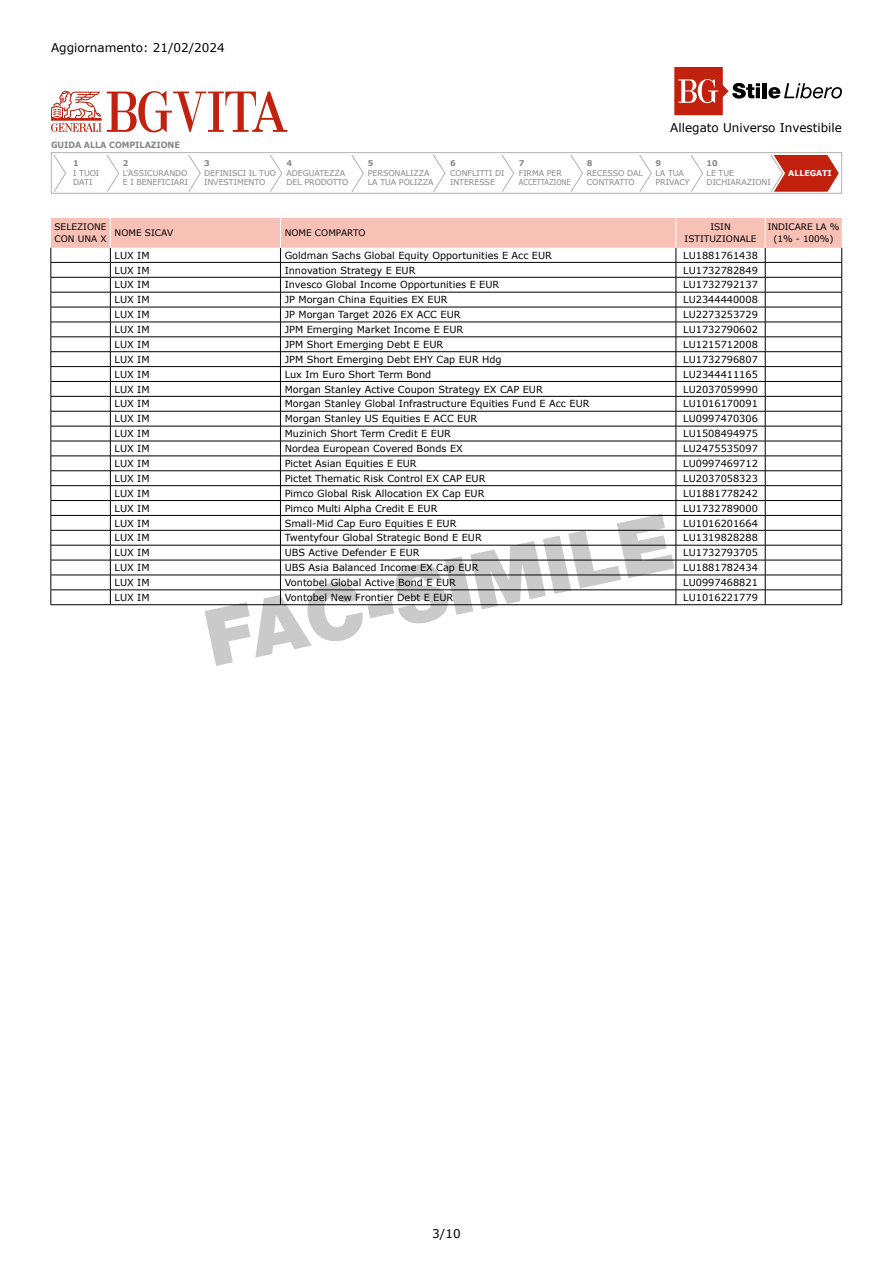
<style>
.page{position:relative;width:893px;height:1263px;background:#fff}
.page>*{position:absolute;margin:0;border:0;box-sizing:border-box;transform-origin:0 0}
.t1{font:12px "Verdana";color:#000}
.t2{font:9.75px "Verdana";color:#000}
.t3{font:9px/12px "Verdana";color:#000;text-align:center}
.t4{font:700 8.7px "Verdana";letter-spacing:-.01em;color:#878787;scale:.94 1}
.t5{font:7.95px/9.6px "Verdana";letter-spacing:-.01em;color:#878787}
.t6{font:700 7.95px "Verdana";color:#878787}
.t7{font:700 7.95px "Verdana";letter-spacing:-.01em;color:#fff}
</style>
<div class="page">
<svg style="left:51px;top:91px;width:236px;height:41px"></svg>
<svg style="left:107px;top:155px;width:12px;height:37px"></svg>
<svg style="left:53px;top:155px;width:13px;height:37px"></svg>
<svg style="left:188px;top:155px;width:13px;height:37px"></svg>
<svg style="left:270px;top:155px;width:12px;height:37px"></svg>
<svg style="left:351px;top:155px;width:13px;height:37px"></svg>
<svg style="left:433px;top:155px;width:13px;height:37px"></svg>
<svg style="left:502px;top:155px;width:12px;height:37px"></svg>
<svg style="left:570px;top:155px;width:13px;height:37px"></svg>
<svg style="left:639px;top:155px;width:13px;height:37px"></svg>
<svg style="left:690px;top:155px;width:13px;height:37px"></svg>
<svg style="left:770px;top:155px;width:69px;height:37px"></svg>
<div style="left:51px;top:152px;width:791px;height:42px;border:1px solid #b3b2b2"></div>
<svg style="left:674px;top:67px;width:86px;height:48px"></svg>
<hr style="left:756px;top:87px;width:4px;height:11px;background:#000">
<div style="left:762px;top:83px;width:5px;height:15px;background:#000"></div>
<svg style="left:768px;top:83px;width:74px;height:16px"></svg>
<svg style="left:51px;top:218px;width:791px;height:386px"></svg>
<hr style="left:51px;top:604px;width:59px;height:1px;background:#000">
<hr style="left:110px;top:604px;width:170px;height:1px;background:#000">
<hr style="left:280px;top:604px;width:396px;height:1px;background:#000">
<hr style="left:676px;top:604px;width:89px;height:1px;background:#000">
<hr style="left:765px;top:604px;width:77px;height:1px;background:#000">
<hr style="left:110px;top:218px;width:1px;height:30px;background:#fff">
<hr style="left:280px;top:218px;width:1px;height:30px;background:#fff">
<hr style="left:676px;top:218px;width:1px;height:30px;background:#fff">
<hr style="left:765px;top:218px;width:1px;height:30px;background:#fff">
<svg style="left:204px;top:514px;width:471px;height:152px"></svg>
<p class="t1" style="left:51px;top:40px;width:175px">Aggiornamento: 21/02/2024</p>
<p class="t4" style="left:51px;top:140px;width:139px">GUIDA ALLA COMPILAZIONE</p>
<p class="t6" style="left:73px;top:158px;width:7px">1</p>
<p class="t5" style="left:73px;top:168px;width:28px">I TUOI<br>DATI</p>
<p class="t6" style="left:123px;top:158px;width:7px">2</p>
<p class="t5" style="left:123px;top:168px;width:67px">L’ASSICURANDO<br>E I BENEFICIARI</p>
<p class="t6" style="left:204px;top:158px;width:7px">3</p>
<p class="t5" style="left:204px;top:168px;width:73px">DEFINISCI IL TUO<br>INVESTIMENTO</p>
<p class="t6" style="left:286px;top:158px;width:7px">4</p>
<p class="t5" style="left:286px;top:168px;width:63px">ADEGUATEZZA<br>DEL PRODOTTO</p>
<p class="t6" style="left:368px;top:158px;width:7px">5</p>
<p class="t5" style="left:368px;top:168px;width:67px">PERSONALIZZA<br>LA TUA POLIZZA</p>
<p class="t6" style="left:450px;top:158px;width:7px">6</p>
<p class="t5" style="left:450px;top:168px;width:56px">CONFLITTI DI<br>INTERESSE</p>
<p class="t6" style="left:519px;top:158px;width:7px">7</p>
<p class="t5" style="left:519px;top:168px;width:54px">FIRMA PER<br>ACCETTAZIONE</p>
<p class="t6" style="left:587px;top:158px;width:7px">8</p>
<p class="t5" style="left:587px;top:168px;width:58px">RECESSO DAL<br>CONTRATTO</p>
<p class="t1" style="left:670px;top:120px;width:173px">Allegato Universo Investibile</p>
<p class="t6" style="left:656px;top:158px;width:7px">9</p>
<p class="t5" style="left:656px;top:168px;width:36px">LA TUA<br>PRIVACY</p>
<p class="t6" style="left:707px;top:158px;width:13px">10</p>
<p class="t5" style="left:707px;top:168px;width:66px">LE TUE<br>DICHIARAZIONI</p>
<p class="t7" style="left:788px;top:168px;width:45px">ALLEGATI</p>
<p class="t3" style="left:54px;top:221px;width:54px;text-align:left">SELEZIONE<br>CON UNA X</p>
<p class="t3" style="left:115px;top:227px;width:60px">NOME SICAV</p>
<p class="t3" style="left:285px;top:227px;width:82px">NOME COMPARTO</p>
<p class="t3" style="left:685px;top:221px;width:74px">ISIN<br>ISTITUZIONALE</p>
<p class="t3" style="left:768px;top:221px;width:73px">INDICARE LA % (1% - 100%)</p>
<p class="t2" style="left:115px;top:249px;width:37px">LUX IM</p>
<p class="t2" style="left:285px;top:249px;width:269px">Goldman Sachs Global Equity Opportunities E Acc EUR</p>
<p class="t2" style="left:683px;top:249px;width:76px">LU1881761438</p>
<p class="t2" style="left:115px;top:264px;width:37px">LUX IM</p>
<p class="t2" style="left:285px;top:264px;width:132px">Innovation Strategy E EUR</p>
<p class="t2" style="left:683px;top:264px;width:76px">LU1732782849</p>
<p class="t2" style="left:115px;top:279px;width:37px">LUX IM</p>
<p class="t2" style="left:285px;top:279px;width:216px">Invesco Global Income Opportunities E EUR</p>
<p class="t2" style="left:683px;top:279px;width:76px">LU1732792137</p>
<p class="t2" style="left:115px;top:294px;width:37px">LUX IM</p>
<p class="t2" style="left:285px;top:294px;width:164px">JP Morgan China Equities EX EUR</p>
<p class="t2" style="left:683px;top:294px;width:76px">LU2344440008</p>
<p class="t2" style="left:115px;top:308px;width:37px">LUX IM</p>
<p class="t2" style="left:285px;top:308px;width:177px">JP Morgan Target 2026 EX ACC EUR</p>
<p class="t2" style="left:683px;top:308px;width:76px">LU2273253729</p>
<p class="t2" style="left:115px;top:323px;width:37px">LUX IM</p>
<p class="t2" style="left:285px;top:323px;width:180px">JPM Emerging Market Income E EUR</p>
<p class="t2" style="left:683px;top:323px;width:76px">LU1732790602</p>
<p class="t2" style="left:115px;top:338px;width:37px">LUX IM</p>
<p class="t2" style="left:285px;top:338px;width:160px">JPM Short Emerging Debt E EUR</p>
<p class="t2" style="left:683px;top:338px;width:76px">LU1215712008</p>
<p class="t2" style="left:115px;top:353px;width:37px">LUX IM</p>
<p class="t2" style="left:285px;top:353px;width:218px">JPM Short Emerging Debt EHY Cap EUR Hdg</p>
<p class="t2" style="left:683px;top:353px;width:76px">LU1732796807</p>
<p class="t2" style="left:115px;top:368px;width:37px">LUX IM</p>
<p class="t2" style="left:285px;top:368px;width:148px">Lux Im Euro Short Term Bond</p>
<p class="t2" style="left:683px;top:368px;width:76px">LU2344411165</p>
<p class="t2" style="left:115px;top:383px;width:37px">LUX IM</p>
<p class="t2" style="left:285px;top:383px;width:260px">Morgan Stanley Active Coupon Strategy EX CAP EUR</p>
<p class="t2" style="left:683px;top:383px;width:76px">LU2037059990</p>
<p class="t2" style="left:115px;top:398px;width:37px">LUX IM</p>
<p class="t2" style="left:285px;top:398px;width:306px">Morgan Stanley Global Infrastructure Equities Fund E Acc EUR</p>
<p class="t2" style="left:683px;top:398px;width:76px">LU1016170091</p>
<p class="t2" style="left:115px;top:413px;width:37px">LUX IM</p>
<p class="t2" style="left:285px;top:413px;width:194px">Morgan Stanley US Equities E ACC EUR</p>
<p class="t2" style="left:683px;top:413px;width:76px">LU0997470306</p>
<p class="t2" style="left:115px;top:427px;width:37px">LUX IM</p>
<p class="t2" style="left:285px;top:427px;width:168px">Muzinich Short Term Credit E EUR</p>
<p class="t2" style="left:683px;top:427px;width:76px">LU1508494975</p>
<p class="t2" style="left:115px;top:442px;width:37px">LUX IM</p>
<p class="t2" style="left:285px;top:442px;width:180px">Nordea European Covered Bonds EX</p>
<p class="t2" style="left:683px;top:442px;width:76px">LU2475535097</p>
<p class="t2" style="left:115px;top:457px;width:37px">LUX IM</p>
<p class="t2" style="left:285px;top:457px;width:134px">Pictet Asian Equities E EUR</p>
<p class="t2" style="left:683px;top:457px;width:76px">LU0997469712</p>
<p class="t2" style="left:115px;top:472px;width:37px">LUX IM</p>
<p class="t2" style="left:285px;top:472px;width:202px">Pictet Thematic Risk Control EX CAP EUR</p>
<p class="t2" style="left:683px;top:472px;width:76px">LU2037058323</p>
<p class="t2" style="left:115px;top:487px;width:37px">LUX IM</p>
<p class="t2" style="left:285px;top:487px;width:201px">Pimco Global Risk Allocation EX Cap EUR</p>
<p class="t2" style="left:683px;top:487px;width:76px">LU1881778242</p>
<p class="t2" style="left:115px;top:502px;width:37px">LUX IM</p>
<p class="t2" style="left:285px;top:502px;width:154px">Pimco Multi Alpha Credit E EUR</p>
<p class="t2" style="left:683px;top:502px;width:76px">LU1732789000</p>
<p class="t2" style="left:115px;top:517px;width:37px">LUX IM</p>
<p class="t2" style="left:285px;top:517px;width:173px">Small-Mid Cap Euro Equities E EUR</p>
<p class="t2" style="left:683px;top:517px;width:76px">LU1016201664</p>
<p class="t2" style="left:115px;top:532px;width:37px">LUX IM</p>
<p class="t2" style="left:285px;top:532px;width:199px">Twentyfour Global Strategic Bond E EUR</p>
<p class="t2" style="left:683px;top:532px;width:76px">LU1319828288</p>
<p class="t2" style="left:115px;top:546px;width:37px">LUX IM</p>
<p class="t2" style="left:285px;top:546px;width:136px">UBS Active Defender E EUR</p>
<p class="t2" style="left:683px;top:546px;width:76px">LU1732793705</p>
<p class="t2" style="left:115px;top:561px;width:37px">LUX IM</p>
<p class="t2" style="left:285px;top:561px;width:195px">UBS Asia Balanced Income EX Cap EUR</p>
<p class="t2" style="left:683px;top:561px;width:76px">LU1881782434</p>
<p class="t2" style="left:115px;top:576px;width:37px">LUX IM</p>
<p class="t2" style="left:285px;top:576px;width:173px">Vontobel Global Active Bond E EUR</p>
<p class="t2" style="left:683px;top:576px;width:76px">LU0997468821</p>
<p class="t2" style="left:115px;top:591px;width:37px">LUX IM</p>
<p class="t2" style="left:285px;top:591px;width:170px">Vontobel New Frontier Debt E EUR</p>
<p class="t2" style="left:683px;top:591px;width:76px">LU1016221779</p>
<p class="t1" style="left:432px;top:1226px;width:30px">3/10</p>
</div>
